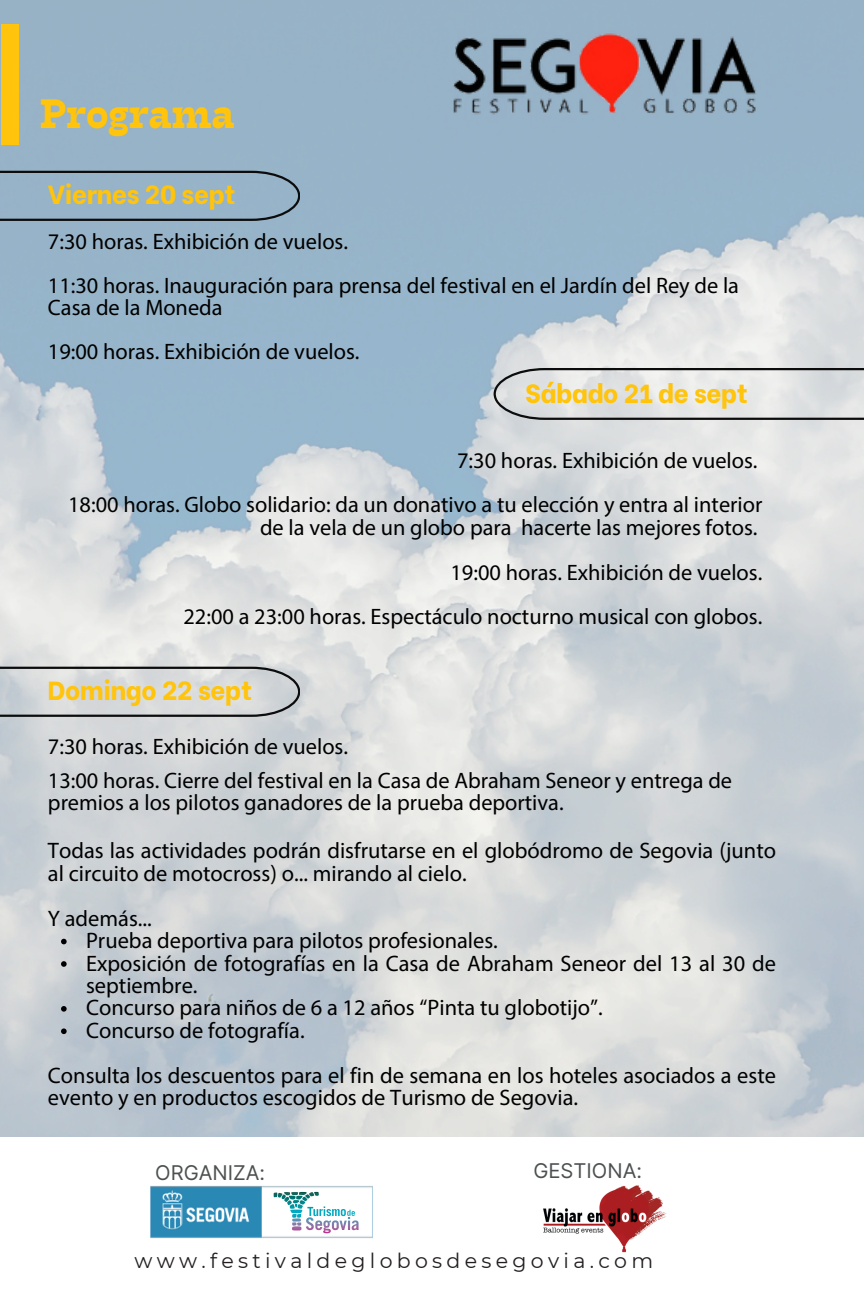
<style>
.page{position:relative;width:864px;height:1296px;background:#fff}
.page>*{position:absolute;margin:0;border:0;box-sizing:border-box;transform-origin:0 0}
.t1{font:700 44.4px "Tarif";color:#ffc40b}
.t2{font:800 26.1px "Be Vietnam";letter-spacing:-.015em;color:#ffc40b}
.t3{font:22.5px/22.5px "Myriad Bengali";color:#000}
.t4{font:20.4px "Montserrat";letter-spacing:.21em;color:#231f20}
.t5{font:20.4px "Inter";color:#4d5051}
</style>
<div class="page">
<img style="left:0;top:0;width:864px;height:1137px">
<div style="left:1px;top:25px;width:18px;height:120px;background:#ffc40b"></div>
<svg style="left:0;top:171px;width:299px;height:49px;background:#8ca6ba"></svg>
<svg style="left:0;top:667px;width:299px;height:49px;background:#c7cacb"></svg>
<svg style="left:494px;top:368px;width:370px;height:52px;background:#ced0d0"></svg>
<img style="left:414px;top:5px;width:376px;height:141px">
<svg style="left:61px;top:939px;width:6px;height:5px"></svg>
<svg style="left:61px;top:961px;width:6px;height:6px"></svg>
<svg style="left:61px;top:1006px;width:6px;height:6px"></svg>
<svg style="left:61px;top:1028px;width:6px;height:6px"></svg>
<img style="left:543px;top:1185px;width:124px;height:68px">
<img style="left:150px;top:1186px;width:223px;height:52px">
<img style="left:274px;top:1192px;width:80px;height:24px">
<p class="t1" style="left:40px;top:88px;width:197px">Programa</p>
<p class="t2" style="left:48px;top:173px;width:189px">Viernes 20 sept</p>
<h2 class="t3" style="left:48px;top:232px;width:302px">7:30 horas. Exhibición de vuelos.</h2>
<p class="t3" style="left:48px;top:276px;width:693px">11:30 horas. Inauguración para prensa del festival en el Jardín del Rey de la<br>Casa de la Moneda</p>
<p class="t3" style="left:48px;top:342px;width:313px">19:00 horas. Exhibición de vuelos.</p>
<p class="t2" style="left:525px;top:371px;width:224px">Sábado 21 de sept</p>
<h2 class="t3" style="left:457px;top:451px;width:302px">7:30 horas. Exhibición de vuelos.</h2>
<p class="t3" style="left:68px;top:496px;width:696px;text-align:right">18:00 horas. Globo solidario: da un donativo a tu elección y entra al interior de la vela de un globo para hacerte las mejores fotos.</p>
<p class="t3" style="left:450px;top:563px;width:313px">19:00 horas. Exhibición de vuelos.</p>
<p class="t3" style="left:184px;top:607px;width:580px">22:00 a 23:00 horas. Espectáculo nocturno musical con globos.</p>
<p class="t2" style="left:48px;top:669px;width:206px">Domingo 22 sept</p>
<p class="t3" style="left:48px;top:737px;width:302px">7:30 horas. Exhibición de vuelos.</p>
<h2 class="t3" style="left:48px;top:771px;width:686px">13:00 horas. Cierre del festival en la Casa de Abraham Seneor y entrega de premios a los pilotos ganadores de la prueba deportiva.</h2>
<p class="t3" style="left:48px;top:842px;width:730px">Todas las actividades podrán disfrutarse en el globódromo de Segovia (junto al circuito de motocross) o... mirando al cielo.</p>
<p class="t3" style="left:48px;top:909px;width:105px">Y además...</p>
<p class="t3" style="left:86px;top:931px;width:413px">Prueba deportiva para pilotos profesionales.</p>
<p class="t3" style="left:86px;top:954px;width:692px">Exposición de fotografías en la Casa de Abraham Seneor del 13 al 30 de septiembre.</p>
<p class="t3" style="left:86px;top:999px;width:518px">Concurso para niños de 6 a 12 años “Pinta tu globotijo”.</p>
<p class="t3" style="left:86px;top:1021px;width:220px">Concurso de fotografía.</p>
<p class="t3" style="left:48px;top:1066px;width:730px">Consulta los descuentos para el fin de semana en los hoteles asociados a este evento y en productos escogidos de Turismo de Segovia.</p>
<p class="t5" style="left:155px;top:1161px;width:111px">ORGANIZA:</p>
<p class="t5" style="left:533px;top:1158px;width:110px">GESTIONA:</p>
<p class="t4" style="left:134px;top:1249px;width:520px">www.festivaldeglobosdesegovia.com</p>
</div>
